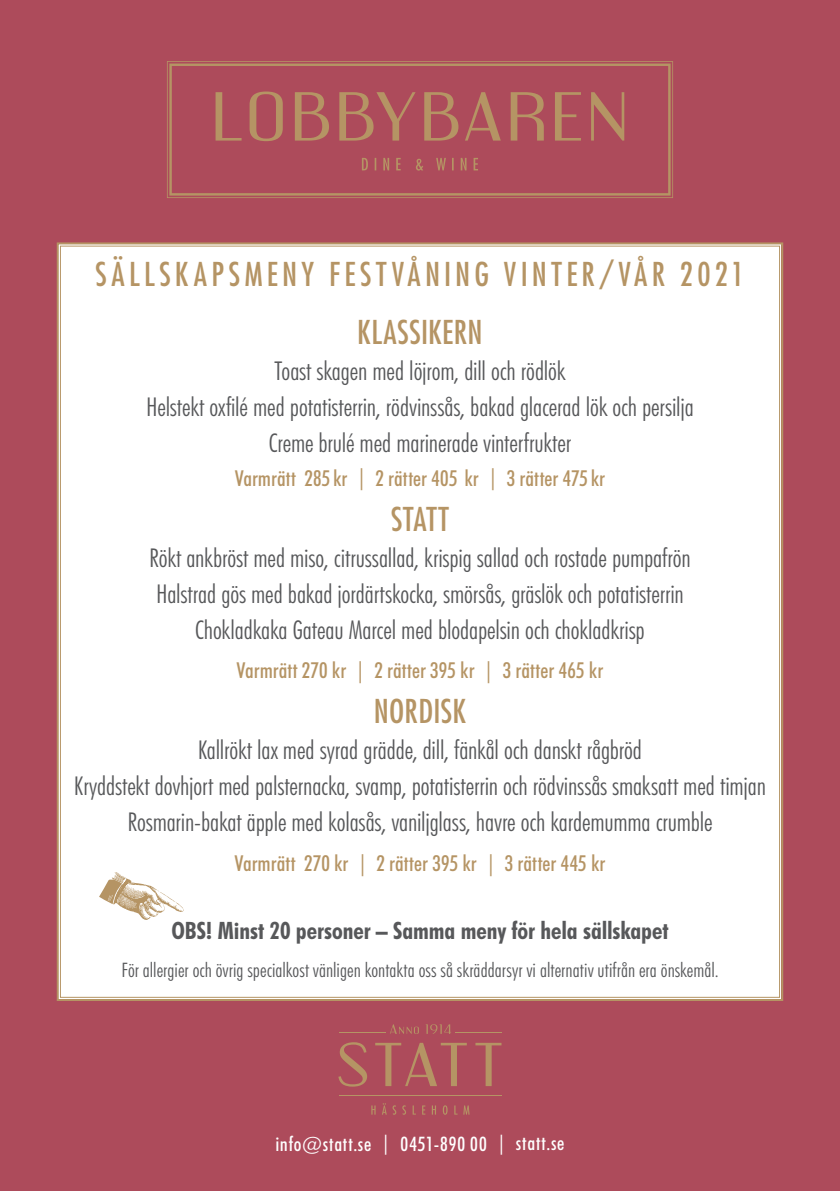
<style>
.page{position:relative;width:840px;height:1191px;background:#fff}
.page>*{position:absolute;margin:0;border:0;box-sizing:border-box;transform-origin:0 0}
.t1{font:condensed 32px "Futura";letter-spacing:.125em;color:#b59464}
.t2{font:condensed 32px "Futura";letter-spacing:.015em;color:#b59464}
.t3{font:condensed 32px "Futura";letter-spacing:.005em;color:#b59464}
.t4{font:300 condensed 26px "Futura BT";letter-spacing:-.005em;color:#57585a}
.t5{font:700 condensed 24px "Futura BT";color:#57585a}
.t6{font:500 condensed 22px "Futura BT";color:#b59464}
.t7{font:300 condensed 20px "Futura BT";letter-spacing:.005em;color:#57585a}
.t8{font:500 condensed 20px "Futura BT";letter-spacing:.04em;color:#fff}
</style>
<div class="page">
<div style="left:0;top:0;width:839px;height:1191px;background:#ad4b5b"></div>
<div style="left:56px;top:242px;width:727px;height:759px;background:#fff"></div>
<svg style="left:167px;top:61px;width:505px;height:137px"></svg>
<svg style="left:169px;top:64px;width:501px;height:132px"></svg>
<svg style="left:215px;top:91px;width:409px;height:50px"></svg>
<svg style="left:361px;top:158px;width:117px;height:13px"></svg>
<svg style="left:426px;top:1024px;width:25px;height:9px"></svg>
<svg style="left:390px;top:1024px;width:28px;height:10px"></svg>
<svg style="left:338px;top:1042px;width:163px;height:44px"></svg>
<hr style="left:339px;top:1095px;width:162px;height:1px;background:#b59464">
<hr style="left:455px;top:1032px;width:46px;height:1px;background:#b59464">
<hr style="left:339px;top:1032px;width:46px;height:1px;background:#b59464">
<svg style="left:371px;top:1103px;width:98px;height:11px"></svg>
<svg style="left:99px;top:872px;width:85px;height:48px;background:#e9e0d3"></svg>
<p class="t1" style="left:95px;top:255px;width:650px">SÄLLSKAPSMENY FESTVÅNING VINTER/VÅR 2021</p>
<p class="t2" style="left:357px;top:313px;width:127px">KLASSIKERN</p>
<p class="t4" style="left:274px;top:355px;width:292px">Toast skagen med löjrom, dill och rödlök</p>
<p class="t4" style="left:146px;top:391px;width:549px">Helstekt oxfilé med potatisterrin, rödvinssås, bakad glacerad lök och persilja</p>
<p class="t4" style="left:269px;top:427px;width:303px">Creme brulé med marinerade vinterfrukter</p>
<p class="t6" style="left:235px;top:464px;width:371px">Varmrätt 285 kr | 2 rätter 405 kr | 3 rätter 475 kr</p>
<p class="t1" style="left:391px;top:500px;width:59px">STATT</p>
<p class="t4" style="left:149px;top:542px;width:542px">Rökt ankbröst med miso, citrussallad, krispig sallad och rostade pumpafrön</p>
<p class="t4" style="left:156px;top:578px;width:529px">Halstrad gös med bakad jordärtskocka, smörsås, gräslök och potatisterrin</p>
<p class="t4" style="left:195px;top:614px;width:451px">Chokladkaka Gateau Marcel med blodapelsin och chokladkrisp</p>
<p class="t6" style="left:236px;top:657px;width:368px">Varmrätt 270 kr | 2 rätter 395 kr | 3 rätter 465 kr</p>
<p class="t3" style="left:374px;top:692px;width:94px">NORDISK</p>
<p class="t4" style="left:198px;top:734px;width:445px">Kallrökt lax med syrad grädde, dill, fänkål och danskt rågbröd</p>
<p class="t4" style="left:74px;top:770px;width:693px">Kryddstekt dovhjort med palsternacka, svamp, potatisterrin och rödvinssås smaksatt med timjan</p>
<p class="t4" style="left:127px;top:806px;width:586px">Rosmarin-bakat äpple med kolasås, vaniljglass, havre och kardemumma crumble</p>
<p class="t6" style="left:234px;top:849px;width:372px">Varmrätt 270 kr | 2 rätter 395 kr | 3 rätter 445 kr</p>
<p class="t5" style="left:171px;top:915px;width:498px">OBS! Minst 20 personer – Samma meny för hela sällskapet</p>
<p class="t7" style="left:121px;top:957px;width:598px">För allergier och övrig specialkost vänligen kontakta oss så skräddarsyr vi alternativ utifrån era önskemål.</p>
<p class="t8" style="left:275px;top:1131px;width:290px">info@statt.se | 0451-890 00 | statt.se</p>
</div>
